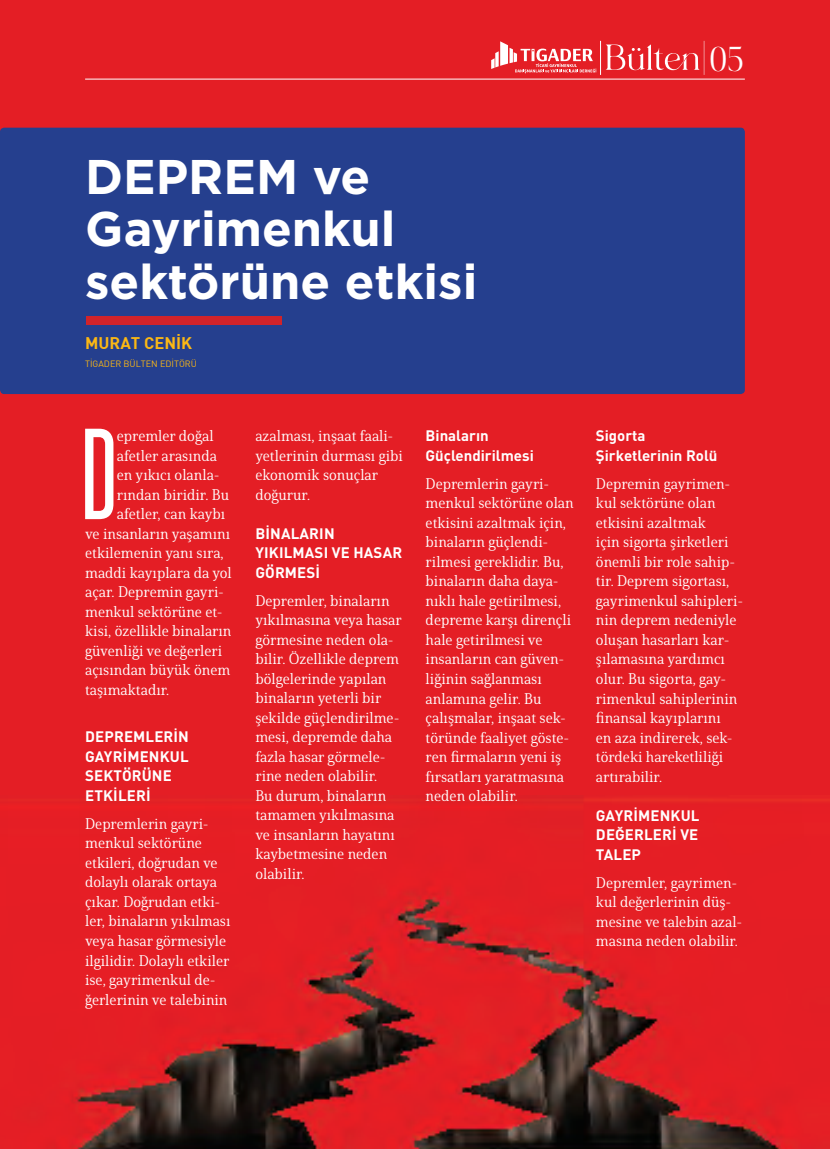
<style>
.page{position:relative;width:830px;height:1149px;background:#fff}
.page>*{position:absolute;margin:0;border:0;box-sizing:border-box;transform-origin:0 0}
.t1{font:109.8px "Steelfish Rg";color:#fff}
.t2{font:700 48.6px/52.5px "Gotham";color:#fff}
.t3{font:34.5px "Mollieglaston";color:#fff}
.t4{font:700 16.5px "DI Nbek";color:#fcb814}
.t5{font:15px/19.5px "Solitas Serif Nor Reg";color:#fff}
.t6{font:700 15px/19.5px "DIN Pro";letter-spacing:.01em;color:#fff}
.t7{font:9px "DIN Bek";color:#fcb814}
</style>
<div class="page">
<div style="left:0;top:0;width:829px;height:817px;background:#e41e25"></div>
<hr style="left:703px;top:41px;width:1px;height:34px;background:#fff">
<svg style="left:491px;top:41px;width:105px;height:32px"></svg>
<svg style="left:606px;top:44px;width:93px;height:26px"></svg>
<hr style="left:600px;top:41px;width:1px;height:34px;background:#fff">
<hr style="left:85px;top:79px;width:659px;height:1px;background:#fff">
<div style="left:0;top:128px;width:744px;height:266px;background:#253f8e;border-radius:4px"></div>
<div style="left:86px;top:316px;width:196px;height:9px;background:#d1232a"></div>
<img style="left:0;top:798px;width:829px;height:350px">
<h3 class="t3" style="left:708px;top:40px;width:37px">05</h3>
<h2 class="t2" style="left:85px;top:150px;width:393px">DEPREM ve<br>Gayrimenkul sektörüne etkisi</h2>
<p class="t4" style="left:85px;top:332px;width:108px">MURAT CENİK</p>
<p class="t7" style="left:85px;top:358px;width:113px">TİGADER BÜLTEN EDİTÖRÜ</p>
<h1 class="t1" style="left:81px;top:407px;width:37px">D</h1>
<p class="t5" style="left:117px;top:426px;width:98px">epremler doğal</p>
<p class="t5" style="left:117px;top:445px;width:101px">afetler arasında</p>
<p class="t5" style="left:117px;top:465px;width:104px">en yıkıcı olanla-</p>
<p class="t5" style="left:117px;top:484px;width:114px">rından biridir. Bu</p>
<p class="t5" style="left:117px;top:504px;width:110px">afetler, can kaybı</p>
<p class="t5" style="left:85px;top:523px;width:146px">ve insanların yaşamını</p>
<p class="t5" style="left:85px;top:543px;width:140px">etkilemenin yanı sıra,</p>
<p class="t5" style="left:85px;top:562px;width:148px">maddi kayıplara da yol</p>
<p class="t5" style="left:85px;top:582px;width:140px">açar. Depremin gayri-</p>
<p class="t5" style="left:85px;top:601px;width:139px">menkul sektörüne et-</p>
<p class="t5" style="left:85px;top:621px;width:148px">kisi, özellikle binaların</p>
<p class="t5" style="left:85px;top:640px;width:138px">güvenliği ve değerleri</p>
<p class="t5" style="left:85px;top:660px;width:147px">açısından büyük önem</p>
<p class="t5" style="left:85px;top:679px;width:86px">taşımaktadır.</p>
<p class="t6" style="left:85px;top:726px;width:105px">DEPREMLERIN<br>GAYRIMENKUL<br>SEKTÖRÜNE<br>ETKILERI</p>
<p class="t5" style="left:85px;top:813px;width:147px">Depremlerin gayri&shy;menkul sektörüne etkileri, doğrudan ve dolaylı olarak ortaya çıkar. Doğrudan etki&shy;ler, binaların yıkılması veya hasar görmesiyle ilgilidir. Dolaylı etkiler ise, gayrimenkul de&shy;ğerlerinin ve talebinin</p>
<p class="t5" style="left:255px;top:426px;width:149px">azalması, inşaat faali&shy;yetlerinin durması gibi ekonomik sonuçlar doğurur.</p>
<p class="t6" style="left:255px;top:523px;width:148px">BINALARIN<br>YIKILMASI VE HASAR<br>GÖRMESI</p>
<p class="t5" style="left:255px;top:590px;width:148px">Depremler, binaların yıkılmasına veya hasar görmesine neden ola&shy;bilir. Özellikle deprem bölgelerinde yapılan binaların yeterli bir şekilde güçlendirilme&shy;mesi, depremde daha fazla hasar görmele&shy;rine neden olabilir.<br>Bu durum, binaların tamamen yıkılmasına ve insanların hayatını kaybetmesine neden olabilir.</p>
<p class="t6" style="left:425px;top:425px;width:110px">Binaların<br>Güçlendirilmesi</p>
<p class="t5" style="left:425px;top:473px;width:149px">Depremlerin gayri&shy;menkul sektörüne olan etkisini azaltmak için, binaların güçlendi&shy;rilmesi gereklidir. Bu, binaların daha daya&shy;nıklı hale getirilmesi, depreme karşı dirençli hale getirilmesi ve insanların can güven&shy;liğinin sağlanması anlamına gelir. Bu çalışmalar, inşaat sek&shy;töründe faaliyet göste&shy;ren firmaların yeni iş fırsatları yaratmasına neden olabilir.</p>
<p class="t6" style="left:595px;top:425px;width:123px">Sigorta<br>Şirketlerinin Rolü</p>
<p class="t5" style="left:595px;top:473px;width:149px">Depremin gayrimen&shy;kul sektörüne olan etkisini azaltmak<br>için sigorta şirketleri önemli bir role sahip&shy;tir. Deprem sigortası, gayrimenkul sahipleri&shy;nin deprem nedeniyle oluşan hasarları kar&shy;şılamasına yardımcı olur. Bu sigorta, gay&shy;rimenkul sahiplerinin finansal kayıplarını<br>en aza indirerek, sek&shy;tördeki hareketliliği artırabilir.</p>
<p class="t6" style="left:595px;top:804px;width:105px;text-align:justify">GAYRIMENKUL DEĞERLERI VE TALEP</p>
<p class="t5" style="left:595px;top:872px;width:148px">Depremler, gayrimen&shy;kul değerlerinin düş&shy;mesine ve talebin azal&shy;masına neden olabilir.</p>
</div>
